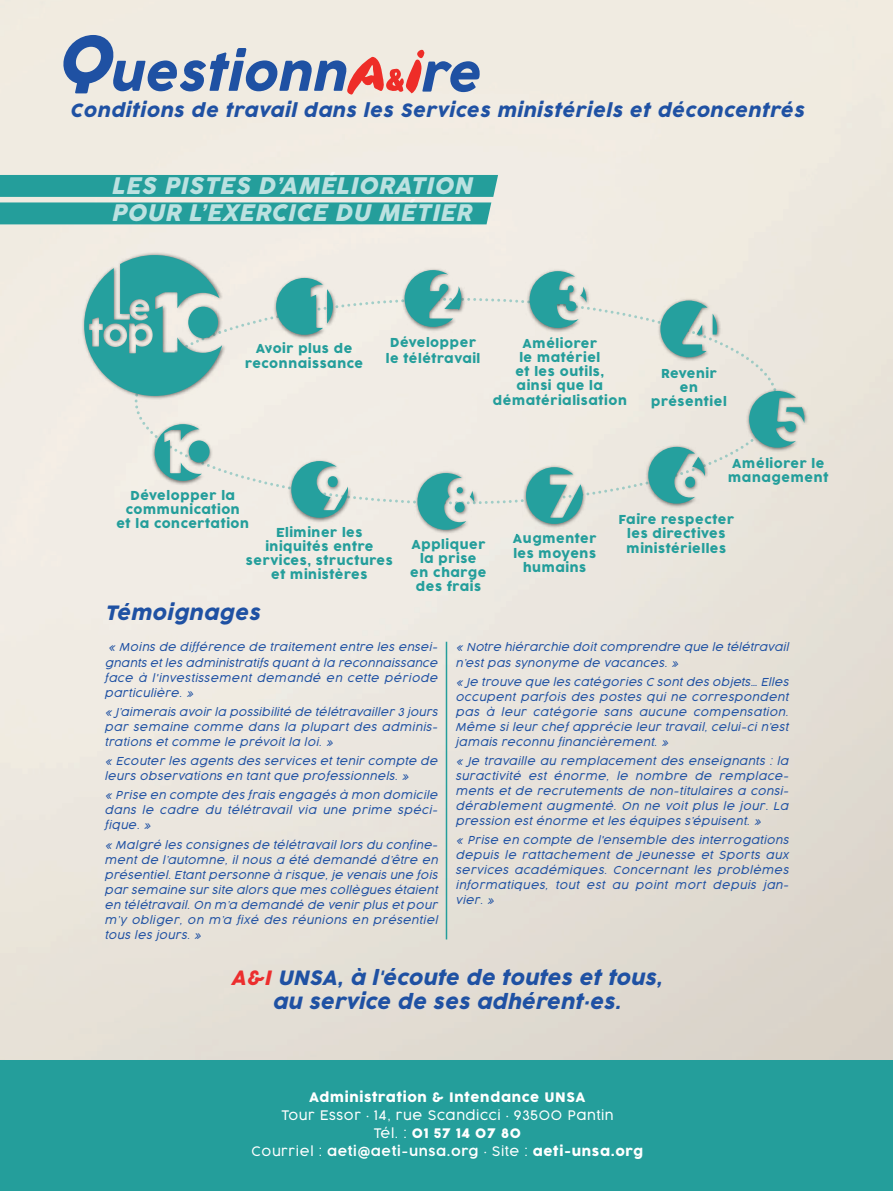
<style>
.page{position:relative;width:893px;height:1191px;background:#fff}
.page>*{position:absolute;margin:0;border:0;box-sizing:border-box;transform-origin:0 0}
.t1{font:italic 22.5px/27.5px "Cocogoose Pro";letter-spacing:.025em;color:rgb(255 255 255/.7)}
.t2{font:italic 19.5px/24px "Cocogoose Pro";letter-spacing:.015em;color:#1f51a3;text-align:center}
.t3{font:italic 18px "Cocogoose Pro";letter-spacing:.035em;color:#1f51a3}
.t4{font:300 13.5px/18px "Cocogoose Pro";letter-spacing:.045em;color:#fff;text-align:center}
.t5{font:13.5px "Cocogoose Pro";letter-spacing:.055em;color:#fff}
.t6{font:12.75px/14.1px "Cocogoose Pro";letter-spacing:.05em;color:#249e9b;text-align:center}
.t7{font:italic 300 11.25px/15px "Cocogoose Pro";letter-spacing:.04em;color:#1f51a3;text-align:justify}
.s1{color:#ec2e2e}
.s2{font-weight:400}
.s3{font-style:inherit}
</style>
<div class="page">
<div style="left:133px;top:296px;width:647px;height:210px;background:#f1ece5"></div>
<svg style="left:62px;top:35px;width:419px;height:60px;background:#b8b7c6"></svg>
<hr style="left:446px;top:641px;width:1px;height:298px;background:#249e9b">
<div style="left:72px;top:243px;width:165px;height:165px;background:#f1ece5"></div>
<svg style="left:84px;top:255px;width:138px;height:141px;background:#75bab6"></svg>
<img style="left:395px;top:261px;width:77px;height:77px">
<svg style="left:405px;top:270px;width:56px;height:57px;background:#7cbbb7"></svg>
<img style="left:266px;top:269px;width:77px;height:77px">
<svg style="left:276px;top:278px;width:57px;height:57px;background:#6bb6b2"></svg>
<img style="left:519px;top:262px;width:78px;height:77px">
<svg style="left:530px;top:271px;width:56px;height:57px;background:#76b9b5"></svg>
<img style="left:651px;top:292px;width:77px;height:77px">
<svg style="left:660px;top:300px;width:57px;height:57px;background:#7dbcb7"></svg>
<img style="left:740px;top:382px;width:77px;height:77px">
<svg style="left:749px;top:391px;width:55px;height:57px;background:#77b8b3"></svg>
<div style="left:0;top:1060px;width:893px;height:130px;background:#249e9b"></div>
<svg style="left:0;top:175px;width:498px;height:49px;background:#3ca7a3"></svg>
<img style="left:638px;top:438px;width:77px;height:77px">
<svg style="left:648px;top:447px;width:57px;height:56px;background:#79b9b5"></svg>
<img style="left:517px;top:457px;width:77px;height:78px">
<svg style="left:526px;top:467px;width:57px;height:57px;background:#77b9b5"></svg>
<div style="left:408px;top:464px;width:77px;height:77px;background:#f0ebe4"></div>
<svg style="left:417px;top:473px;width:57px;height:57px;background:#82beba"></svg>
<img style="left:281px;top:452px;width:77px;height:77px">
<svg style="left:291px;top:461px;width:57px;height:57px;background:#7dbcb7"></svg>
<img style="left:145px;top:415px;width:77px;height:77px">
<svg style="left:155px;top:424px;width:47px;height:57px;background:#9ac6c1"></svg>
<div style="left:189px;top:440px;width:21px;height:22px;background:#25a09e;border-radius:50%"></div>
<h3 class="t3" style="left:70px;top:102px;width:736px">Conditions de travail dans les Services ministériels et déconcentrés</h3>
<h1 class="t1" style="left:111px;top:173px;width:362px">LES PISTES D’AMÉLIORATION<br>POUR L’EXERCICE DU MÉTIER</h1>
<p class="t6" style="left:386px;top:335px;width:96px;line-height:15.6px">Développer le télétravail</p>
<p class="t6" style="left:245px;top:341px;width:119px;line-height:15.6px">Avoir plus de reconnaissance</p>
<p class="t6" style="left:493px;top:337px;width:136px">Améliorer<br>le matériel<br>et les outils,<br>ainsi que la dématérialisation</p>
<p class="t6" style="left:651px;top:367px;width:77px">Revenir en présentiel</p>
<p class="t6" style="left:728px;top:458px;width:102px">Améliorer le management</p>
<p class="t6" style="left:117px;top:489px;width:134px">Développer la communication<br>et la concertation</p>
<p class="t6" style="left:246px;top:526px;width:148px">Eliminer les iniquités entre services, structures et ministères</p>
<p class="t6" style="left:410px;top:538px;width:78px">Appliquer la prise en charge des frais</p>
<p class="t6" style="left:513px;top:533px;width:85px">Augmenter les moyens humains</p>
<p class="t6" style="left:619px;top:513px;width:117px">Faire respecter les directives ministérielles</p>
<h2 class="t2" style="left:105px;top:602px;width:157px">Témoignages</h2>
<p class="t7" style="left:105px;top:640px;width:334px;text-indent:3px">« Moins de différence de traitement entre les ensei&shy;gnants et les administratifs quant à la reconnaissance face à l'investissement demandé en cette période particulière. »</p>
<p class="t7" style="left:105px;top:705px;width:334px">« J’aimerais avoir la possibilité de télétravailler 3 jours par semaine comme dans la plupart des adminis&shy;trations et comme le prévoit la loi. »</p>
<p class="t7" style="left:105px;top:754px;width:334px">« Ecouter les agents des services et tenir compte de leurs observations en tant que professionnels. »</p>
<p class="t7" style="left:105px;top:788px;width:334px">« Prise en compte des frais engagés à mon domicile dans le cadre du télétravail via une prime spéci&shy;fique. »</p>
<p class="t7" style="left:105px;top:837px;width:335px">« Malgré les consignes de télétravail lors du confine&shy;ment de l’automne, il nous a été demandé d’être en présentiel. Etant personne à risque, je venais une fois par semaine sur site alors que mes collègues étaient en télétravail. On m’a demandé de venir plus et pour m’y obliger, on m’a fixé des réunions en présentiel tous les jours. »</p>
<p class="t7" style="left:455px;top:640px;width:335px">« Notre hiérarchie doit comprendre que le télétravail n’est pas synonyme de vacances. »</p>
<p class="t7" style="left:455px;top:675px;width:334px">« Je trouve que les catégories C sont des objets… Elles occupent parfois des postes qui ne correspondent pas à leur catégorie sans aucune compensation.<br>Même si leur chef apprécie leur travail, celui-ci n’est jamais reconnu financièrement. »</p>
<p class="t7" style="left:455px;top:754px;width:334px">« Je travaille au remplacement des enseignants : la suractivité est énorme, le nombre de remplace&shy;ments et de recrutements de non-titulaires a consi&shy;dérablement augmenté. On ne voit plus le jour. La pression est énorme et les équipes s’épuisent. »</p>
<p class="t7" style="left:455px;top:833px;width:334px">« Prise en compte de l'ensemble des interrogations depuis le rattachement de Jeunesse et Sports aux services académiques. Concernant les problèmes informatiques, tout est au point mort depuis jan&shy;vier. »</p>
<h2 class="t2" style="left:231px;top:967px;width:433px"><span class="s1">A&amp;I</span> UNSA, à l'écoute de toutes et tous, au service de ses adhérent·es.</h2>
<p class="t5" style="left:309px;top:1090px;width:278px">Administration &amp; Intendance UNSA</p>
<p class="t4" style="left:251px;top:1105px;width:393px">Tour Essor • 14, rue Scandicci • 93500 Pantin<br>Tél. : <span class="s2">01 57 14 07 80<br></span>Courriel : <span class="s3">aeti@aeti-unsa.org</span> • Site : <span class="s2">aeti-unsa.org</span></p>
</div>
